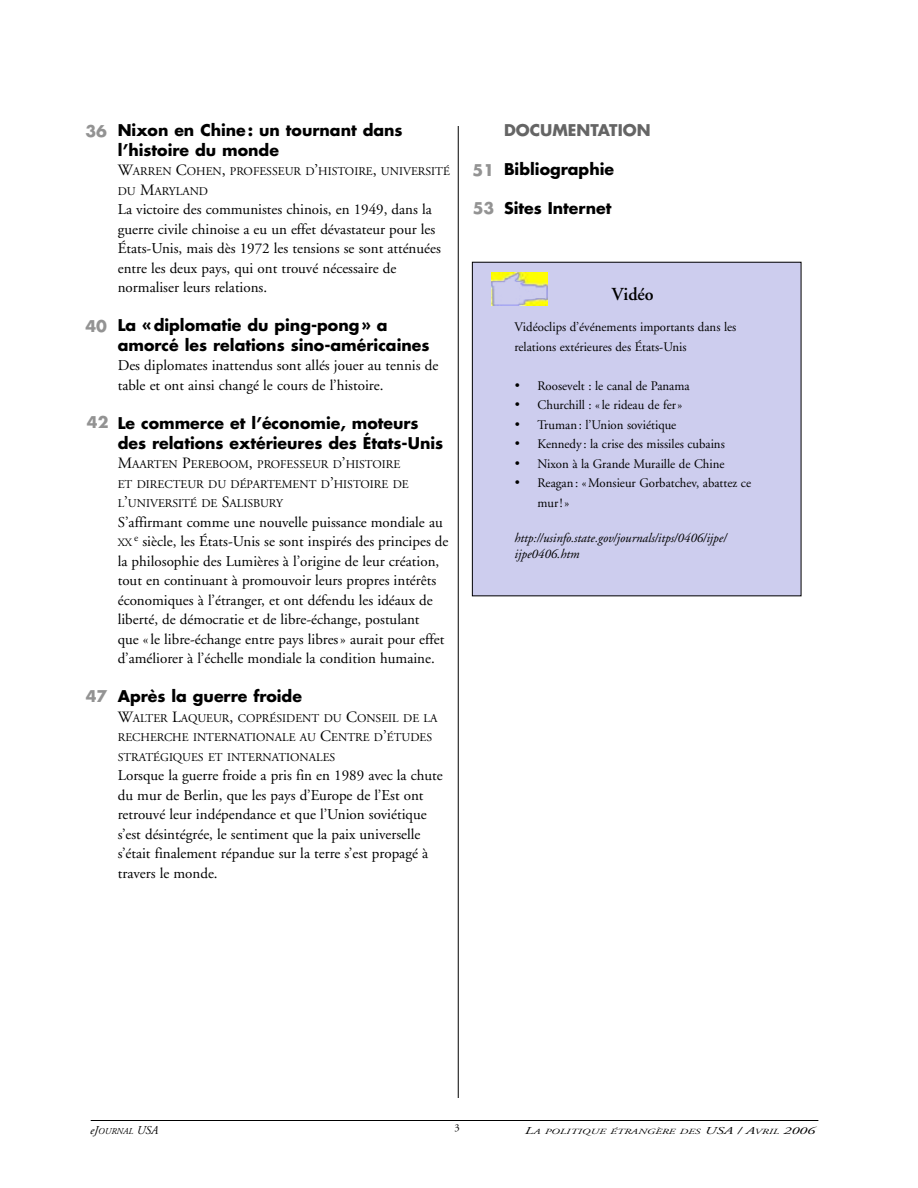
<style>
.page{position:relative;width:918px;height:1188px;background:#fff}
.page>*{position:absolute;margin:0;border:0;box-sizing:border-box;transform-origin:0 0}
.t1{font:600 18.3px "Adobe Garamond";color:#000}
.t2{font:700 15.75px/19.5px "Futura";color:#000}
.t3{font:700 15.75px "Futura";color:#656565}
.t4{font:700 15.75px "Futura";color:#939393}
.t5{font:15px/19.5px "Adobe Garamond";color:#000}
.t6{font:13.05px/19.5px "Adobe Garamond";color:#000}
.t7{font:italic 13.05px/15.8px "Adobe Garamond";color:#000}
.t8{font:11.85px/19.5px "Adobe Garamond";color:#000}
.t9{font:10.5px "Adobe Garamond";color:#000}
.t10{font:italic 9px "Adobe Garamond";color:#000}
.t11{font:italic 7.8px "Adobe Garamond";color:#000;scale:1.5 1}
.s1{font-size:15.75px}
.s2{font-size:11.25px}
.s3{font-size:12px}
.s4{font-size:10.5px}
</style>
<div class="page">
<hr style="left:91px;top:1120px;width:727px;height:1px;background:#000">
<hr style="left:458px;top:126px;width:1px;height:972px;background:#000">
<div style="left:472px;top:262px;width:329px;height:334px;background:#cdcdee"></div>
<img style="left:492px;top:273px;width:55px;height:32px">
<p class="t4" style="left:86px;top:120px;width:23px">36</p>
<p class="t4" style="left:86px;top:315px;width:23px">40</p>
<p class="t4" style="left:87px;top:412px;width:23px">42</p>
<p class="t4" style="left:86px;top:686px;width:23px">47</p>
<p class="t2" style="left:118px;top:120px;width:286px">Nixon en Chine : un tournant dans l’histoire du monde</p>
<p class="t8" style="left:118px;top:162px;width:334px"><span class="s1">W</span>ARREN <span class="s1">C</span>OHEN<span class="s1">,</span> PROFESSEUR D<span class="s1">’</span>HISTOIRE<span class="s1">,</span> UNIVERSITÉ<br>DU <span class="s1">M</span>ARYLAND</p>
<p class="t5" style="left:118px;top:200px;width:325px">La victoire des communistes chinois, en 1949, dans la guerre civile chinoise a eu un effet dévastateur pour les États-Unis, mais dès 1972 les tensions se sont atténuées entre les deux pays, qui ont trouvé nécessaire de normaliser leurs relations.</p>
<p class="t2" style="left:118px;top:315px;width:313px">La « diplomatie du ping-pong » a amorcé les relations sino-américaines</p>
<p class="t5" style="left:118px;top:356px;width:322px">Des diplomates inattendus sont allés jouer au tennis de table et ont ainsi changé le cours de l’histoire.</p>
<p class="t2" style="left:118px;top:413px;width:327px">Le commerce et l’économie, moteurs des relations extérieures des États-Unis</p>
<p class="t8" style="left:118px;top:455px;width:293px"><span class="s1">M</span>AARTEN <span class="s1">P</span>EREBOOM<span class="s1">,</span> PROFESSEUR D<span class="s1">’</span>HISTOIRE<br>ET DIRECTEUR DU DÉPARTEMENT D<span class="s1">’</span>HISTOIRE DE<br>L<span class="s1">’</span>UNIVERSITÉ DE <span class="s1">S</span>ALISBURY</p>
<p class="t5" style="left:118px;top:512px;width:332px">S’affirmant comme une nouvelle puissance mondiale au <span class="s2">XX</span> <sup>e</sup> siècle, les États-Unis se sont inspirés des principes de la philosophie des Lumières à l’origine de leur création, tout en continuant à promouvoir leurs propres intérêts économiques à l’étranger, et ont défendu les idéaux de liberté, de démocratie et de libre-échange, postulant<br>que « le libre-échange entre pays libres » aurait pour effet d’améliorer à l’échelle mondiale la condition humaine.</p>
<p class="t2" style="left:118px;top:686px;width:186px">Après la guerre froide</p>
<p class="t8" style="left:118px;top:708px;width:321px"><span class="s1">W</span>ALTER <span class="s1">L</span>AQUEUR<span class="s1">,</span> COPRÉSIDENT DU <span class="s1">C</span>ONSEIL DE LA<br>RECHERCHE INTERNATIONALE AU <span class="s1">C</span>ENTRE D<span class="s1">’</span>ÉTUDES<br>STRATÉGIQUES ET INTERNATIONALES</p>
<p class="t5" style="left:118px;top:766px;width:326px">Lorsque la guerre froide a pris fin en 1989 avec la chute du mur de Berlin, que les pays d’Europe de l’Est ont retrouvé leur indépendance et que l’Union soviétique s’est désintégrée, le sentiment que la paix universelle s’était finalement répandue sur la terre s’est propagé à travers le monde.</p>
<p class="t4" style="left:473px;top:159px;width:23px">51</p>
<p class="t4" style="left:473px;top:197px;width:23px">53</p>
<p class="t3" style="left:504px;top:120px;width:148px">DOCUMENTATION</p>
<p class="t2" style="left:504px;top:159px;width:112px">Bibliographie</p>
<p class="t2" style="left:504px;top:198px;width:109px">Sites Internet</p>
<p class="t1" style="left:612px;top:284px;width:43px">Vidéo</p>
<p class="t6" style="left:514px;top:318px;width:223px">Vidéoclips d’événements importants dans les relations extérieures des États-Unis</p>
<p class="t6" style="left:514px;top:376px;width:177px">• Roosevelt : le canal de Panama</p>
<p class="t6" style="left:514px;top:396px;width:170px">• Churchill : « le rideau de fer »</p>
<p class="t6" style="left:514px;top:415px;width:163px">• Truman : l’Union soviétique</p>
<p class="t6" style="left:514px;top:435px;width:212px">• Kennedy : la crise des missiles cubains</p>
<p class="t6" style="left:514px;top:454px;width:212px">• Nixon à la Grande Muraille de Chine</p>
<p class="t6" style="left:538px;top:474px;width:215px;text-indent:-23px">• Reagan : « Monsieur Gorbatchev, abattez ce mur ! »</p>
<p class="t7" style="left:514px;top:531px;width:214px">http://usinfo.state.gov/journals/itps/0406/ijpe/ ijpe0406.htm</p>
<p class="t10" style="left:90px;top:1126px;width:70px"><span class="s3">eJ</span>OURNAL <span class="s3">USA</span></p>
<p class="t9" style="left:455px;top:1122px;width:7px">3</p>
<p class="t11" style="left:525px;top:1127px;width:195px"><span class="s4">L</span>A POLITIQUE ÉTRANGÈRE DES <span class="s4">USA / A</span>VRIL <span class="s4">2006</span></p>
</div>
